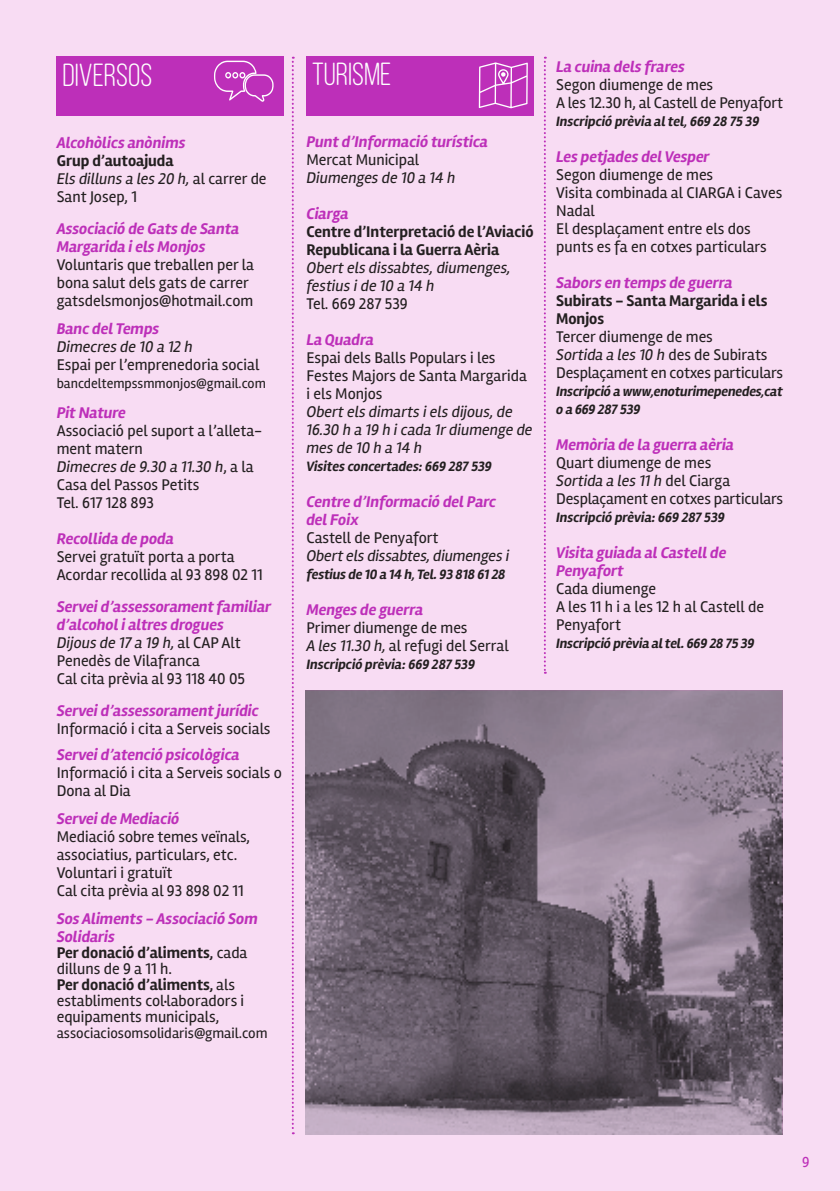
<style>
.page{position:relative;width:840px;height:1191px;background:#fff}
.page>*{position:absolute;margin:0;border:0;box-sizing:border-box;transform-origin:0 0}
.Titol{font:32px "Clutch Sans";color:#fff}
.t1{font:16px/18px "Rambla";color:#231f20}
.t2{font:italic 700 16px/18px "Rambla";color:#bd2fb9}
.t3{font:italic 16px/18px "Rambla";color:#231f20}
.t4{font:700 16px/18px "Rambla";color:#231f20}
.t5{font:15px "Rambla";color:#bd2fb9}
.t6{font:14.8px "Rambla";color:#231f20}
.t7{font:italic 700 14px/18px "Rambla";letter-spacing:-.005em;color:#231f20}
.t8{font:14px "Rambla";color:#231f20}
.s1{font-style:italic}
.s2{font-style:normal}
.s3{font-weight:400}
.s4{font-weight:700}
</style>
<div class="page">
<div style="left:0;top:0;width:839px;height:1191px;background:#f8dcf3"></div>
<svg style="left:291px;top:57px;width:2px;height:1077px"></svg>
<div style="left:57px;top:57px;width:226px;height:59px;background:#bd2fb9"></div>
<svg style="left:214px;top:61px;width:59px;height:41px"></svg>
<div style="left:306px;top:57px;width:227px;height:59px;background:#bd2fb9"></div>
<svg style="left:478px;top:62px;width:49px;height:46px"></svg>
<svg style="left:543px;top:57px;width:2px;height:617px"></svg>
<img style="left:305px;top:691px;width:476px;height:443px">
<p class="Titol" style="left:62px;top:57px;width:91px">DIVERSOS</p>
<p class="t2" style="left:57px;top:134px;width:130px">Alcohòlics anònims</p>
<p class="t4" style="left:57px;top:152px;width:118px">Grup d’autoajuda</p>
<p class="t1" style="left:57px;top:169px;width:211px"><span class="s1">Els dilluns a les 20 h,</span> al carrer de<br>Sant Josep, 1</p>
<p class="t2" style="left:57px;top:220px;width:184px">Associació de Gats de Santa</p>
<p class="t2" style="left:57px;top:238px;width:150px">Margarida i els Monjos</p>
<p class="t1" style="left:57px;top:255px;width:198px">Voluntaris que treballen per la bona salut dels gats de carrer</p>
<p class="t1" style="left:57px;top:291px;width:198px">gatsdelsmonjos@hotmail.com</p>
<p class="t2" style="left:57px;top:320px;width:104px">Banc del Temps</p>
<p class="t3" style="left:57px;top:337px;width:137px">Dimecres de 10 a 12 h</p>
<p class="t1" style="left:57px;top:355px;width:204px">Espai per l’emprenedoria social</p>
<p class="t8" style="left:57px;top:375px;width:211px">bancdeltempssmmonjos@gmail.com</p>
<p class="t2" style="left:57px;top:404px;width:71px">Pit Nature</p>
<p class="t1" style="left:57px;top:421px;width:207px">Associació pel suport a l’alleta&shy;ment matern</p>
<p class="t1" style="left:57px;top:457px;width:198px"><span class="s1">Dimecres de 9.30 a 11.30 h</span>, a la<br>Casa del Passos Petits</p>
<p class="t1" style="left:57px;top:493px;width:99px">Tel. 617 128 893</p>
<p class="t2" style="left:57px;top:530px;width:119px">Recollida de poda</p>
<p class="t1" style="left:57px;top:547px;width:179px">Servei gratuït porta a porta</p>
<p class="t1" style="left:57px;top:565px;width:207px">Acordar recollida al 93 898 02 11</p>
<p class="t2" style="left:57px;top:598px;width:216px">Servei d’assessorament familiar d’alcohol i altres drogues</p>
<p class="t3" style="left:57px;top:633px;width:185px">Dijous de 17 a 19 h, <span class="s2">al CAP Alt</span></p>
<p class="t1" style="left:57px;top:651px;width:145px">Penedès de Vilafranca</p>
<p class="t1" style="left:57px;top:669px;width:190px">Cal cita prèvia al 93 118 40 05</p>
<p class="t2" style="left:57px;top:702px;width:203px">Servei d’assessorament jurídic</p>
<p class="t1" style="left:57px;top:719px;width:215px">Informació i cita a Serveis socials</p>
<p class="t2" style="left:57px;top:746px;width:184px">Servei d’atenció psicològica</p>
<p class="t1" style="left:57px;top:763px;width:227px">Informació i cita a Serveis socials o<br>Dona al Dia</p>
<p class="t2" style="left:57px;top:810px;width:124px">Servei de Mediació</p>
<p class="t1" style="left:57px;top:827px;width:195px">Mediació sobre temes veïnals, associatius, particulars, etc.</p>
<p class="t1" style="left:57px;top:863px;width:117px">Voluntari i gratuït</p>
<p class="t1" style="left:57px;top:881px;width:188px">Cal cita prèvia al 93 898 02 11</p>
<p class="t2" style="left:57px;top:910px;width:202px">Sos Aliments - Associació Som<br>Solidaris</p>
<p class="t4" style="left:57px;top:945px;width:192px;line-height:16px">Per donació d’aliments, <span class="s3">cada dilluns de 9 a 11 h.</span></p>
<p class="t1" style="left:57px;top:976px;width:189px;line-height:16px"><span class="s4">Per donació d’aliments,</span> als establiments col·laboradors i equipaments municipals,</p>
<p class="t6" style="left:57px;top:1024px;width:212px">associaciosomsolidaris@gmail.com</p>
<p class="Titol" style="left:312px;top:57px;width:81px">TURISME</p>
<p class="t2" style="left:306px;top:133px;width:183px">Punt d’Informació turística</p>
<p class="t1" style="left:306px;top:150px;width:114px">Mercat Municipal</p>
<p class="t3" style="left:306px;top:168px;width:150px">Diumenges de 10 a 14 h</p>
<p class="t2" style="left:306px;top:205px;width:44px">Ciarga</p>
<p class="t4" style="left:306px;top:223px;width:228px">Centre d’Interpretació de l’Aviació<br>Republicana i la Guerra Aèria</p>
<p class="t3" style="left:306px;top:258px;width:205px">Obert els dissabtes, diumenges, festius i de 10 a 14 h</p>
<p class="t1" style="left:306px;top:294px;width:103px">Tel. 669 287 539</p>
<p class="t2" style="left:306px;top:331px;width:69px">La Quadra</p>
<p class="t1" style="left:306px;top:348px;width:222px">Espai dels Balls Populars i les<br>Festes Majors de Santa Margarida i els Monjos</p>
<p class="t3" style="left:306px;top:402px;width:227px">Obert els dimarts i els dijous, de<br>16.30 h a 19 h i cada 1r diumenge de mes de 10 h a 14 h</p>
<p class="t7" style="left:306px;top:457px;width:187px">Visites concertades: 669 287 539</p>
<p class="t2" style="left:306px;top:493px;width:191px">Centre d’Informació del Parc</p>
<p class="t2" style="left:306px;top:511px;width:54px">del Foix</p>
<p class="t1" style="left:306px;top:528px;width:133px">Castell de Penyafort</p>
<p class="t3" style="left:306px;top:546px;width:204px">Obert els dissabtes, diumenges i</p>
<p class="t7" style="left:306px;top:565px;width:200px">festius de 10 a 14 h, Tel. 93 818 61 28</p>
<p class="t2" style="left:306px;top:601px;width:118px">Menges de guerra</p>
<p class="t1" style="left:306px;top:618px;width:162px">Primer diumenge de mes</p>
<p class="t1" style="left:306px;top:636px;width:203px"><span class="s1">A les 11.30 h,</span> al refugi del Serral</p>
<p class="t7" style="left:306px;top:655px;width:170px">Inscripció prèvia: 669 287 539</p>
<p class="t2" style="left:556px;top:58px;width:130px">La cuina dels frares</p>
<p class="t1" style="left:556px;top:75px;width:158px">Segon diumenge de mes</p>
<p class="t1" style="left:556px;top:93px;width:228px">A les 12.30 h, al Castell de Penyafort</p>
<p class="t7" style="left:556px;top:112px;width:204px">Inscripció prèvia al tel, 669 28 75 39</p>
<p class="t2" style="left:556px;top:148px;width:155px">Les petjades del Vesper</p>
<p class="t1" style="left:556px;top:165px;width:158px">Segon diumenge de mes</p>
<p class="t1" style="left:556px;top:183px;width:227px">Visita combinada al CIARGA i Caves<br>Nadal</p>
<p class="t1" style="left:556px;top:219px;width:212px">El desplaçament entre els dos punts es fa en cotxes particulars</p>
<p class="t2" style="left:556px;top:274px;width:178px">Sabors en temps de guerra</p>
<p class="t4" style="left:556px;top:292px;width:213px">Subirats - Santa Margarida i els<br>Monjos</p>
<p class="t1" style="left:556px;top:327px;width:158px">Tercer diumenge de mes</p>
<p class="t3" style="left:556px;top:345px;width:213px">Sortida a les 10 h <span class="s2">des de Subirats</span></p>
<p class="t1" style="left:556px;top:363px;width:228px">Desplaçament en cotxes particulars</p>
<p class="t7" style="left:556px;top:382px;width:228px">Inscripció a www,enoturimepenedes,cat o a 669 287 539</p>
<p class="t2" style="left:556px;top:436px;width:179px">Memòria de la guerra aèria</p>
<p class="t1" style="left:556px;top:453px;width:156px">Quart diumenge de mes</p>
<p class="t3" style="left:556px;top:471px;width:175px">Sortida a les 11 h <span class="s2">del Ciarga</span></p>
<p class="t1" style="left:556px;top:489px;width:228px">Desplaçament en cotxes particulars</p>
<p class="t7" style="left:556px;top:508px;width:170px">Inscripció prèvia: 669 287 539</p>
<p class="t2" style="left:556px;top:544px;width:171px">Visita guiada al Castell de</p>
<p class="t2" style="left:556px;top:562px;width:69px">Penyafort</p>
<p class="t1" style="left:556px;top:579px;width:101px">Cada diumenge</p>
<p class="t1" style="left:556px;top:597px;width:209px">A les 11 h i a les 12 h al Castell de<br>Penyafort</p>
<p class="t7" style="left:556px;top:634px;width:200px">Inscripció prèvia al tel. 669 28 75 39</p>
<p class="t5" style="left:801px;top:1153px;width:9px">9</p>
</div>
